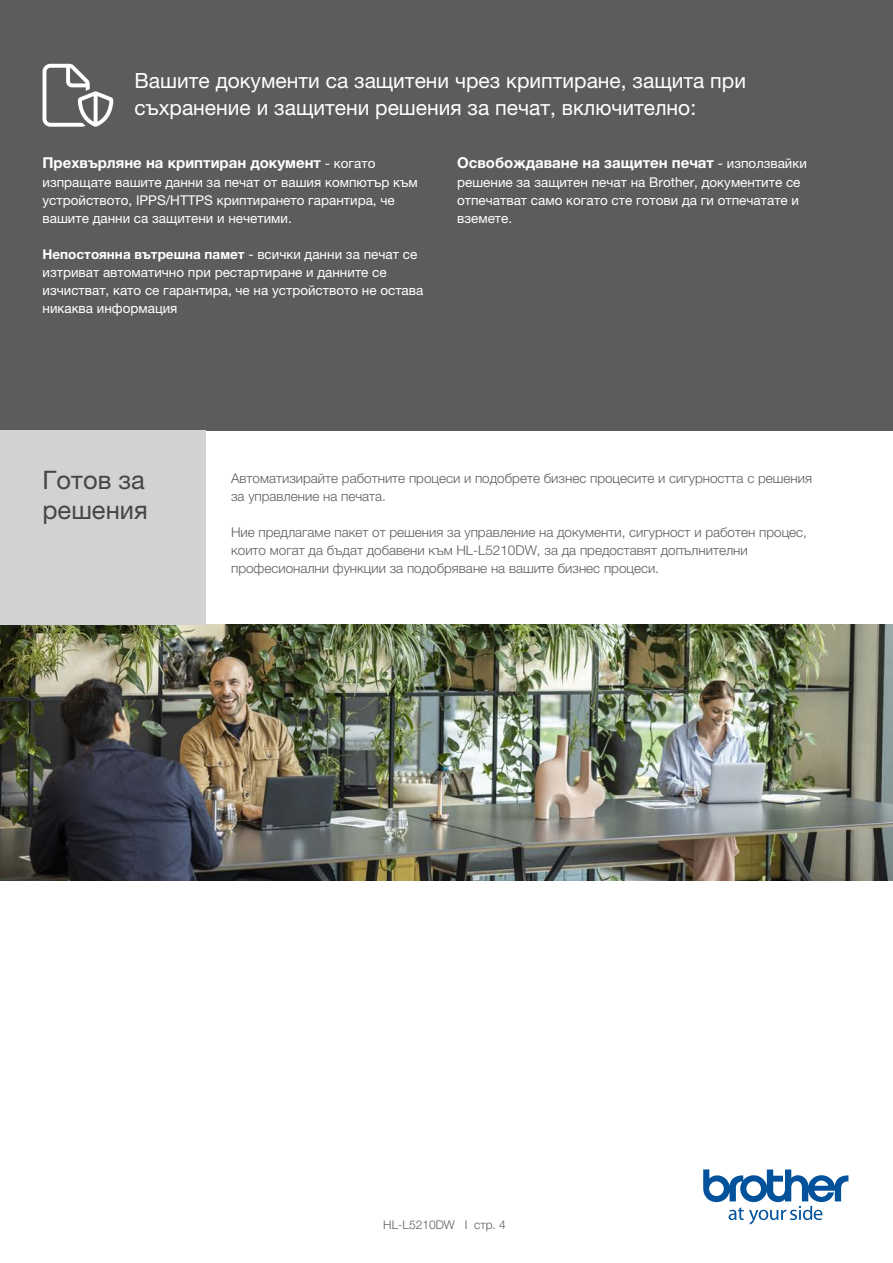
<style>
.page{position:relative;width:893px;height:1263px;background:#fff}
.page>*{position:absolute;margin:0;border:0;box-sizing:border-box;transform-origin:0 0}
.t1{font:25.5px/30px "Helvetica Neue LTW1 G";color:#454647}
.t2{font:21px/27px "Helvetica Neue LTW1 G";color:#fff}
.Body{font:700 15px "Helvetica Neue LTW1 G";color:#fff}
.Body-2{font:13.5px/18px "Helvetica Neue LTW1 G";color:#fff}
.t3{font:300 13.5px/18px "Helvetica Neue LTW1 G";color:#5c5c5f}
.Body-3{font:300 12px "Helvetica Neue LTW1 G";color:#5c5c5f}
.s1{font-weight:400;font-size:13.5px}
.s2{font-weight:700}
</style>
<div class="page">
<div style="left:0;top:0;width:893px;height:430px;background:#5c5c5f"></div>
<svg style="left:43px;top:64px;width:70px;height:63px"></svg>
<svg style="left:703px;top:1169px;width:145px;height:55px"></svg>
<img style="left:0;top:624px;width:893px;height:256px">
<div style="left:0;top:430px;width:206px;height:194px;background:#d1d2d4"></div>
<p class="t2" style="left:135px;top:68px;width:613px">Вашите документи са защитени чрез криптиране, защита при съхранение и защитени решения за печат, включително:</p>
<p class="Body" style="left:43px;top:154px;width:334px">Прехвърляне на криптиран документ <span class="s1">- когато</span></p>
<p class="Body-2" style="left:43px;top:173px;width:377px">изпращате вашите данни за печат от вашия компютър към устройството, IPPS/HTTPS криптирането гарантира, че вашите данни са защитени и нечетими.</p>
<p class="Body-2" style="left:43px;top:245px;width:382px"><span class="s2">Непостоянна вътрешна памет</span> - всички данни за печат се изтриват автоматично при рестартиране и данните се изчистват, като се гарантира, че на устройството не остава никаква информация</p>
<p class="Body" style="left:457px;top:154px;width:351px">Освобождаване на защитен печат <span class="s1">- използвайки</span></p>
<p class="Body-2" style="left:457px;top:173px;width:345px;text-align:justify">решение за защитен печат на Brother, документите се отпечатват само когато сте готови да ги отпечатате и вземете.</p>
<p class="t1" style="left:43px;top:465px;width:107px">Готов за решения</p>
<p class="t3" style="left:231px;top:469px;width:582px">Автоматизирайте работните процеси и подобрете бизнес процесите и сигурността с решения за управление на печата.</p>
<p class="t3" style="left:231px;top:523px;width:577px">Ние предлагаме пакет от решения за управление на документи, сигурност и работен процес, които могат да бъдат добавени към HL-L5210DW, за да предоставят допълнителни професионални функции за подобряване на вашите бизнес процеси.</p>
<p class="Body-3" style="left:383px;top:1217px;width:124px">HL-L5210DW I стр. 4</p>
</div>
